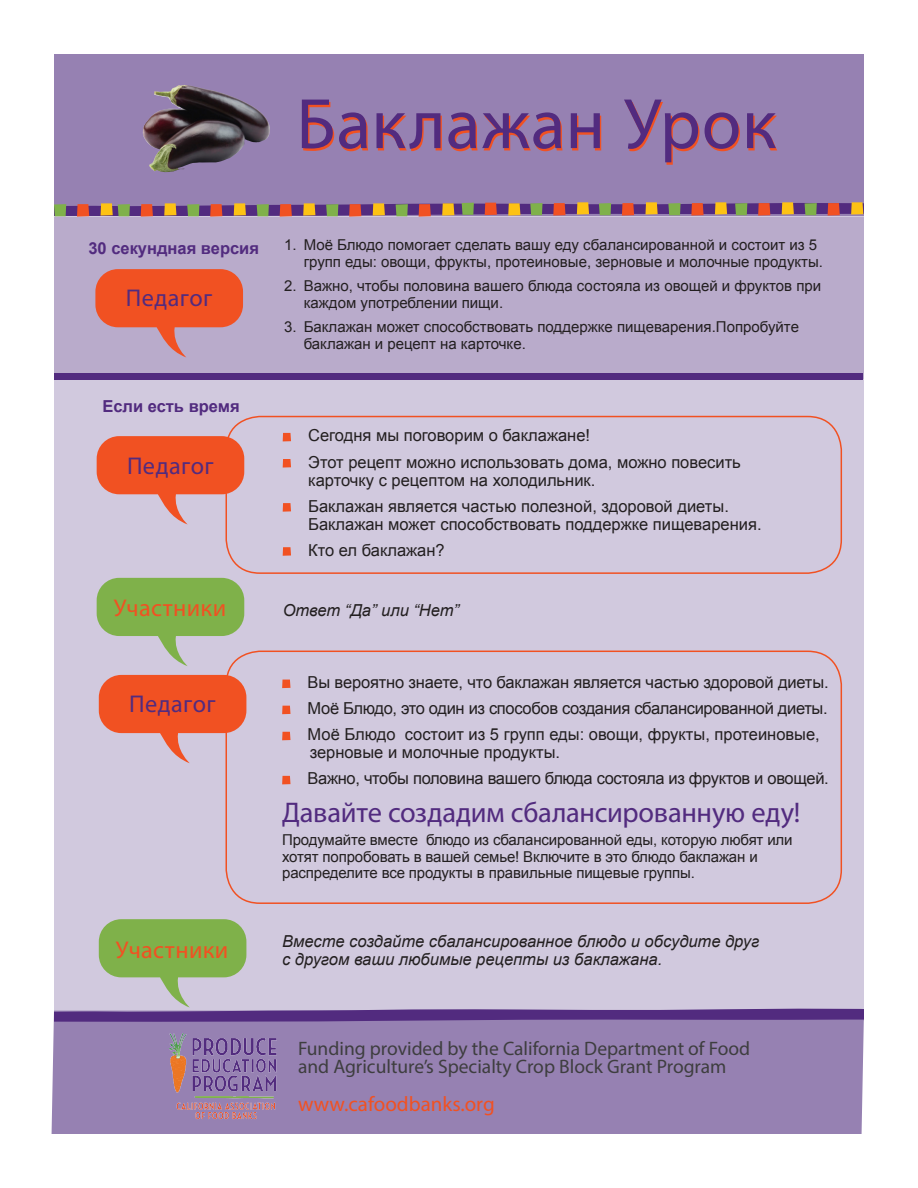
<style>
.page{position:relative;width:918px;height:1188px;background:#fff}
.page>*{position:absolute;margin:0;border:0;box-sizing:border-box;transform-origin:0 0}
.t1{font:72px "Myriad Pro";letter-spacing:.01em;color:#f15122}
.lowercaseHeader{font:28.5px "Myriad Pro";letter-spacing:-.005em;color:#522b7f}
.t2{font:24.3px "Myriad Pro";letter-spacing:.015em;color:#522b7f}
.t3{font:24.3px "Myriad Pro";letter-spacing:.015em;color:#f15122}
.t4{font:21px "Myriad Pro";color:#f15122}
.t5{font:19.5px/18px "Myriad Pro";color:#3e3e3f}
.Paragraph_Style_1{font:16.5px/18px "Arial";letter-spacing:-.01em;color:#231f20}
.Paragraph_Style_1-2{font:italic 16.5px/18px "Arial";color:#231f20}
.Paragraph_Style_1-3{font:700 16.5px "Arial";color:#522b7f}
.Paragraph_Style_1-4{font:15px/16.5px "Arial";color:#231f20}
</style>
<div class="page">
<div style="left:54px;top:215px;width:810px;height:805px;background:#d1c9de"></div>
<div style="left:226px;top:416px;width:616px;height:158px;border:2px solid #f15122;border-radius:34px"></div>
<div style="left:226px;top:651px;width:616px;height:253px;border:2px solid #f15122;border-radius:34px"></div>
<svg style="left:97px;top:436px;width:147px;height:89px"></svg>
<svg style="left:99px;top:675px;width:147px;height:88px"></svg>
<svg style="left:97px;top:578px;width:147px;height:88px"></svg>
<svg style="left:283px;top:433px;width:8px;height:8px"></svg>
<svg style="left:283px;top:459px;width:8px;height:9px"></svg>
<svg style="left:283px;top:503px;width:8px;height:9px"></svg>
<svg style="left:283px;top:547px;width:8px;height:9px"></svg>
<div style="left:55px;top:217px;width:809px;height:162px;background:#b9abcb"></div>
<svg style="left:95px;top:269px;width:148px;height:89px"></svg>
<div style="left:55px;top:374px;width:808px;height:6px;background:#522b7f"></div>
<svg style="left:282px;top:680px;width:9px;height:8px"></svg>
<svg style="left:282px;top:706px;width:9px;height:8px"></svg>
<svg style="left:282px;top:732px;width:9px;height:8px"></svg>
<svg style="left:282px;top:776px;width:9px;height:8px"></svg>
<div style="left:52px;top:1015px;width:812px;height:119px;background:#9681b2"></div>
<svg style="left:54px;top:919px;width:810px;height:103px"></svg>
<img style="left:170px;top:1033px;width:109px;height:88px">
<div style="left:54px;top:54px;width:810px;height:162px;background:#9681b2"></div>
<svg style="left:54px;top:202px;width:810px;height:15px"></svg>
<img style="left:142px;top:85px;width:128px;height:87px">
<p class="t1" style="left:298px;top:82px;width:481px">Баклажан Урок</p>
<p class="Paragraph_Style_1-3" style="left:88px;top:237px;width:172px">30 секундная версия</p>
<p class="t2" style="left:126px;top:283px;width:88px">Педагог</p>
<p class="Paragraph_Style_1-3" style="left:102px;top:395px;width:139px">Если есть время</p>
<p class="t2" style="left:127px;top:450px;width:88px">Педагог</p>
<p class="t3" style="left:114px;top:593px;width:114px">Участники</p>
<p class="t2" style="left:129px;top:689px;width:88px">Педагог</p>
<p class="t3" style="left:116px;top:934px;width:114px">Участники</p>
<p class="Paragraph_Style_1-4" style="left:304px;top:237px;width:521px;text-indent:-20px">1. Моё Блюдо помогает сделать вашу еду сбалансированной и состоит из 5 групп еды: овощи, фрукты, протеиновые, зерновые и молочные продукты.</p>
<p class="Paragraph_Style_1-4" style="left:304px;top:278px;width:519px;text-indent:-20px">2. Важно, чтобы половина вашего блюда состояла из овощей и фруктов при каждом употреблении пищи.</p>
<p class="Paragraph_Style_1-4" style="left:304px;top:319px;width:497px;text-indent:-20px">3. Баклажан может способствовать поддержке пищеварения.Попробуйте баклажан и рецепт на карточке.</p>
<p class="Paragraph_Style_1" style="left:308px;top:427px;width:283px">Сегодня мы поговорим о баклажане!</p>
<p class="Paragraph_Style_1" style="left:308px;top:453px;width:434px">Этот рецепт можно использовать дома, можно повесить карточку с рецептом на холодильник.</p>
<p class="Paragraph_Style_1" style="left:308px;top:497px;width:455px">Баклажан является частью полезной, здоровой диеты.<br>Баклажан может способствовать поддержке пищеварения.</p>
<p class="Paragraph_Style_1" style="left:308px;top:541px;width:138px">Кто ел баклажан?</p>
<p class="Paragraph_Style_1-2" style="left:283px;top:601px;width:178px">Ответ “Да” или “Нет”</p>
<p class="Paragraph_Style_1" style="left:308px;top:673px;width:523px">Вы вероятно знаете, что баклажан является частью здоровой диеты.</p>
<p class="Paragraph_Style_1" style="left:308px;top:700px;width:522px">Моё Блюдо, это один из способов создания сбалансированной диеты.</p>
<p class="Paragraph_Style_1" style="left:308px;top:726px;width:514px">Моё Блюдо состоит из 5 групп еды: овощи, фрукты, протеиновые, зерновые и молочные продукты.</p>
<p class="Paragraph_Style_1" style="left:308px;top:770px;width:523px">Важно, чтобы половина вашего блюда состояла из фруктов и овощей.</p>
<p class="lowercaseHeader" style="left:282px;top:795px;width:520px">Давайте создадим сбалансированную еду!</p>
<p class="Paragraph_Style_1-4" style="left:282px;top:832px;width:512px">Продумайте вместе блюдо из сбалансированной еды, которую любят или хотят попробовать в вашей семье! Включите в это блюдо баклажан и распределите все продукты в правильные пищевые группы.</p>
<p class="Paragraph_Style_1-2" style="left:282px;top:932px;width:479px">Вместе создайте сбалансированное блюдо и обсудите друг с другом ваши любимые рецепты из баклажана.</p>
<p class="t5" style="left:298px;top:1039px;width:454px">Funding provided by the California Department of Food and Agriculture’s Specialty Crop Block Grant Program</p>
<p class="t4" style="left:298px;top:1091px;width:198px">www.cafoodbanks.org</p>
</div>
